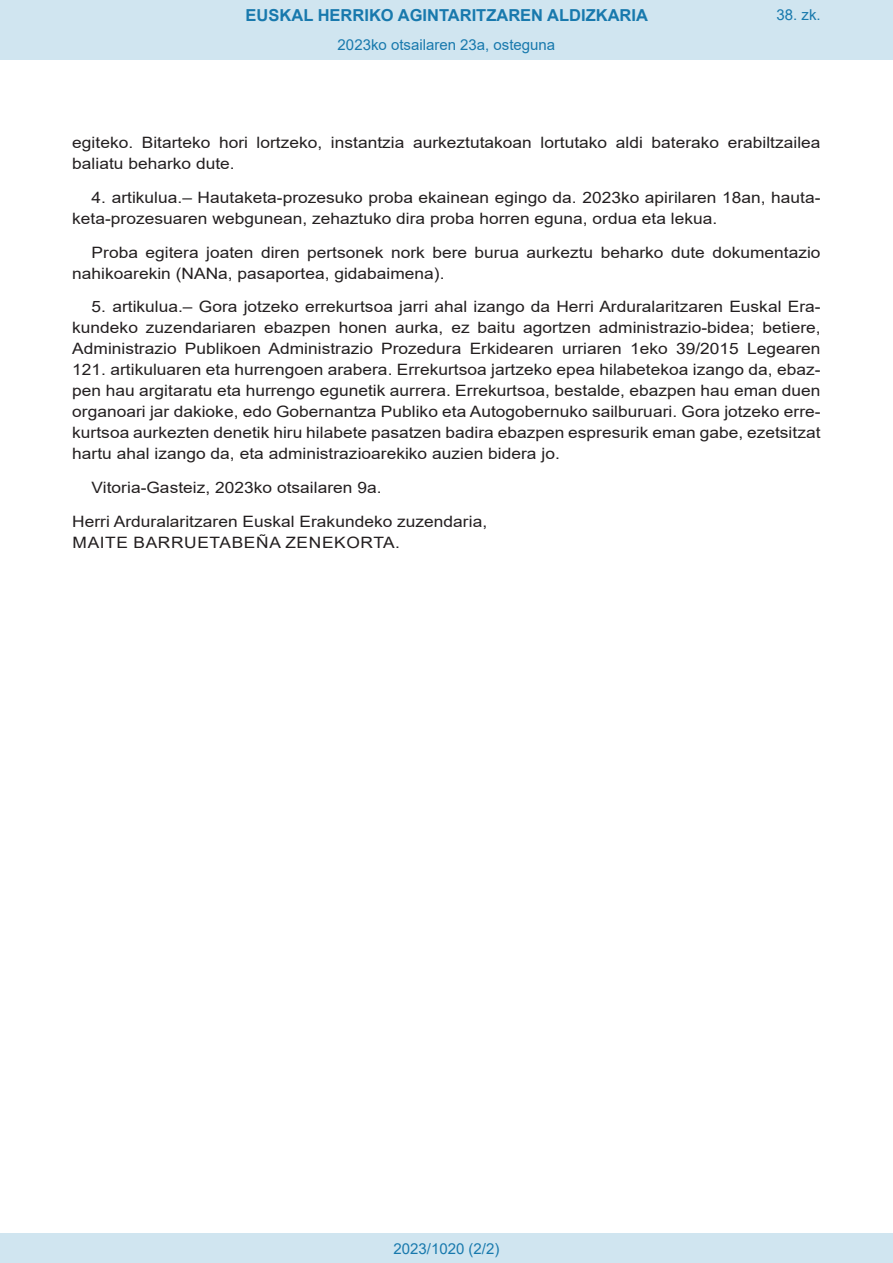
<style>
.page{position:relative;width:893px;height:1263px;background:#fff}
.page>*{position:absolute;margin:0;border:0;box-sizing:border-box;transform-origin:0 0}
.t1{font:700 16.5px "Arial";color:#1879ad}
.BOPVDetalle{font:15.6px/21px "Arial";color:#231f20;scale:1.11 1}
.BOPVFirmaPuesto{font:15.6px "Arial";color:#231f20;scale:1.11 1}
.BOPVFirmaLugFec{font:15.6px "Arial";color:#231f20;scale:1.11 1}
.BOPVFirmaNombre{font:15.6px "Arial";letter-spacing:.035em;color:#231f20;scale:1.11 1}
.Paginacion_Centro{font:15px "Arial";color:#1879ad}
</style>
<div class="page">
<div style="left:0;top:0;width:893px;height:60px;background:#d0e5f0"></div>
<div style="left:0;top:1233px;width:893px;height:30px;background:#d0e5f0"></div>
<p class="t1" style="left:246px;top:3px;width:404px">EUSKAL HERRIKO AGINTARITZAREN ALDIZKARIA</p>
<p class="Paginacion_Centro" style="left:338px;top:35px;width:219px">2023ko otsailaren 23a, osteguna</p>
<p class="Paginacion_Centro" style="left:776px;top:5px;width:46px">38. zk.</p>
<p class="BOPVDetalle" style="left:72px;top:132px;width:676px">egiteko. Bitarteko hori lortzeko, instantzia aurkeztutakoan lortutako aldi baterako erabiltzailea baliatu beharko dute.</p>
<p class="BOPVDetalle" style="left:72px;top:187px;width:676px;text-indent:19px">4. artikulua.– Hautaketa-prozesuko proba ekainean egingo da. 2023ko apirilaren 18an, hauta&shy;keta-prozesuaren webgunean, zehaztuko dira proba horren eguna, ordua eta lekua.</p>
<p class="BOPVDetalle" style="left:72px;top:242px;width:676px;text-indent:19px">Proba egitera joaten diren pertsonek nork bere burua aurkeztu beharko dute dokumentazio nahikoarekin (NANa, pasaportea, gidabaimena).</p>
<p class="BOPVDetalle" style="left:72px;top:296px;width:676px;text-align:justify;text-indent:19px">5. artikulua.– Gora jotzeko errekurtsoa jarri ahal izango da Herri Arduralaritzaren Euskal Era&shy;kundeko zuzendariaren ebazpen honen aurka, ez baitu agortzen administrazio-bidea; betiere, Administrazio Publikoen Administrazio Prozedura Erkidearen urriaren 1eko 39/2015 Legearen 121. artikuluaren eta hurrengoen arabera. Errekurtsoa jartzeko epea hilabetekoa izango da, ebaz&shy;pen hau argitaratu eta hurrengo egunetik aurrera. Errekurtsoa, bestalde, ebazpen hau eman duen organoari jar dakioke, edo Gobernantza Publiko eta Autogobernuko sailburuari. Gora jotzeko erre&shy;kurtsoa aurkezten denetik hiru hilabete pasatzen badira ebazpen espresurik eman gabe, ezetsitzat hartu ahal izango da, eta administrazioarekiko auzien bidera jo.</p>
<p class="BOPVFirmaLugFec" style="left:92px;top:477px;width:263px">Vitoria-Gasteiz, 2023ko otsailaren 9a.</p>
<p class="BOPVFirmaPuesto" style="left:72px;top:511px;width:375px">Herri Arduralaritzaren Euskal Erakundeko zuzendaria,</p>
<p class="BOPVFirmaNombre" style="left:73px;top:532px;width:296px">MAITE BARRUETABEÑA ZENEKORTA.</p>
<p class="Paginacion_Centro" style="left:393px;top:1238px;width:107px">2023/1020 (2/2)</p>
</div>
